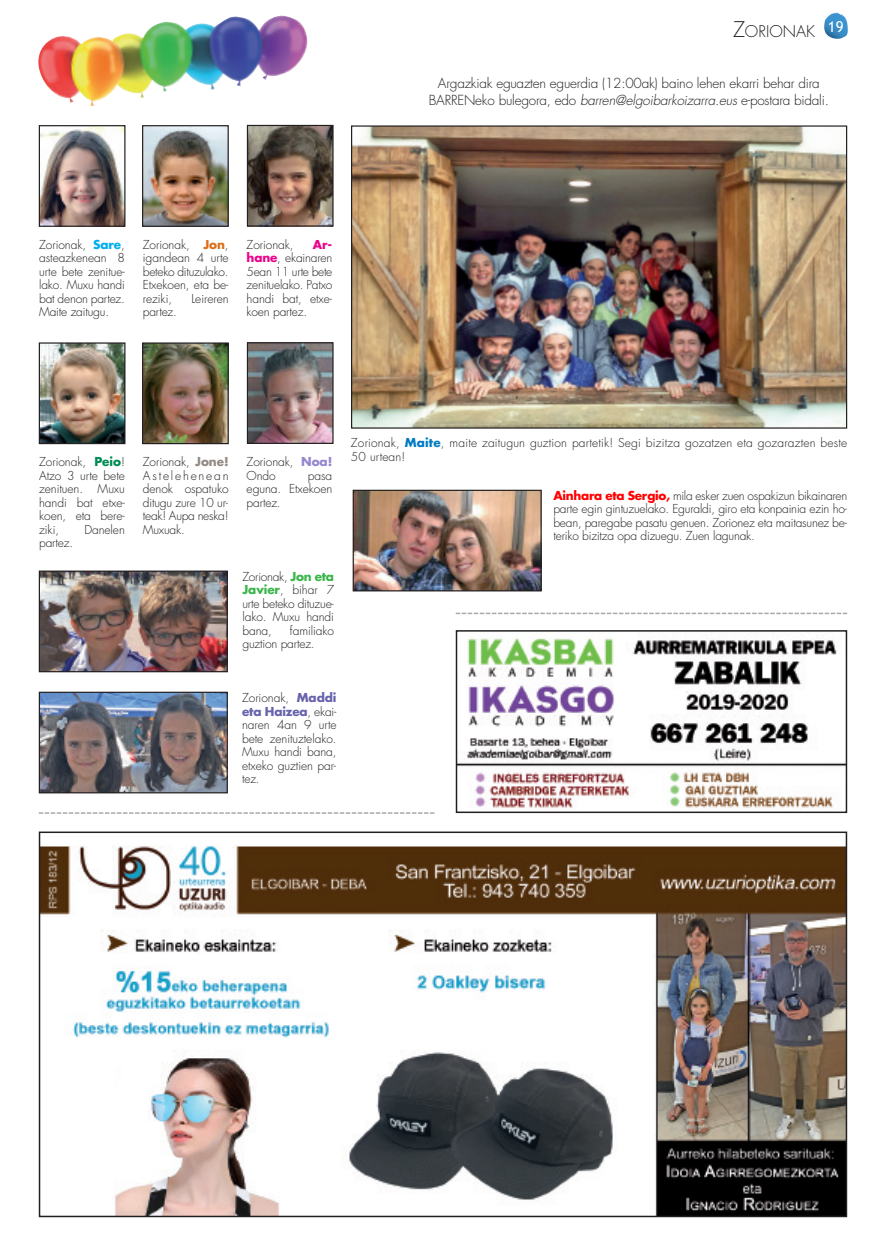
<style>
.page{position:relative;width:886px;height:1256px;background:#fff}
.page>*{position:absolute;margin:0;border:0;box-sizing:border-box;transform-origin:0 0}
.t1{font:300 15.75px "Futura";color:#231f20}
.t2{font:300 13.5px/17.2px "Futura";letter-spacing:-.015em;color:#231f20;text-align:center}
.t3{font:300 12px/13.5px "Futura";letter-spacing:-.005em;color:#231f20;text-align:justify}
.t4{font:300 12px/13.5px "Futura";letter-spacing:.015em;color:#231f20}
.s1{font-size:21px}
.s2{font-style:italic}
.s3{font-weight:700;color:#00aeef}
.s4{font-weight:700;color:#db6d1b}
.s5{font-weight:700;color:#ed028c}
.s6{font-weight:700;color:#008a52}
.s7{font-weight:700;color:#938a84}
.s8{font-weight:700;color:#9686d1}
.s9{font-weight:700;color:#3ab54a}
.s10{font-weight:700;color:#007bc3}
.s11{font-weight:700;color:#f00}
.s12{font-weight:700;color:#6862ac}
</style>
<div class="page">
<img style="left:824px;top:13px;width:24px;height:26px">
<img style="left:38px;top:16px;width:270px;height:90px">
<img style="left:42px;top:845px;width:802px;height:369px">
<div style="left:39px;top:831px;width:808px;height:386px;border:2px solid #231f20"></div>
<img style="left:458px;top:635px;width:386px;height:175px">
<div style="left:455px;top:630px;width:392px;height:183px;border:2px solid #231f20"></div>
<img style="left:353px;top:127px;width:492px;height:299px">
<div style="left:351px;top:125px;width:496px;height:303px;border:1px solid #231f20"></div>
<img style="left:354px;top:491px;width:185px;height:98px">
<div style="left:352px;top:489px;width:189px;height:102px;border:1px solid #231f20"></div>
<img style="left:41px;top:572px;width:185px;height:98px">
<div style="left:39px;top:570px;width:189px;height:102px;border:1px solid #231f20"></div>
<img style="left:41px;top:127px;width:82px;height:98px">
<div style="left:39px;top:125px;width:86px;height:102px;border:1px solid #231f20"></div>
<img style="left:144px;top:127px;width:83px;height:98px">
<div style="left:142px;top:125px;width:87px;height:102px;border:1px solid #231f20"></div>
<img style="left:249px;top:127px;width:82px;height:97px">
<div style="left:247px;top:125px;width:86px;height:101px;border:1px solid #231f20"></div>
<svg style="left:39px;top:812px;width:395px;height:1px"></svg>
<svg style="left:455px;top:612px;width:392px;height:2px"></svg>
<img style="left:41px;top:344px;width:82px;height:98px">
<div style="left:39px;top:342px;width:86px;height:102px;border:1px solid #231f20"></div>
<img style="left:144px;top:344px;width:83px;height:98px">
<div style="left:142px;top:342px;width:87px;height:102px;border:1px solid #231f20"></div>
<img style="left:249px;top:344px;width:82px;height:98px">
<div style="left:247px;top:342px;width:86px;height:102px;border:1px solid #231f20"></div>
<img style="left:41px;top:693px;width:185px;height:98px">
<div style="left:39px;top:691px;width:189px;height:102px;border:1px solid #231f20"></div>
<h1 class="t1" style="left:733px;top:24px;width:112px"><span class="s1">Z</span>ORIONAK <sup>19</sup></h1>
<p class="t2" style="left:429px;top:76px;width:401px">Argazkiak eguazten eguerdia (12:00ak) baino lehen ekarri behar dira<br>BARRENeko bulegora, edo <span class="s2">barren@elgoibarkoizarra.eus</span> e-postara bidali.</p>
<p class="t3" style="left:39px;top:238px;width:87px">Zorionak, <span class="s3">Sare</span>, asteazkenean 8 urte bete zenitue&shy;lako. Muxu handi bat denon partez.<br>Maite zaitugu.</p>
<p class="t3" style="left:143px;top:238px;width:87px">Zorionak, <span class="s4">Jon</span>, igandean 4 urte beteko dituzulako.<br>Etxekoen, eta be&shy;reziki,</p>
<p class="t3" style="left:191px;top:292px;width:39px">Leireren</p>
<p class="t3" style="left:143px;top:306px;width:35px">partez.</p>
<p class="t3" style="left:246px;top:238px;width:48px">Zorionak,</p>
<p class="t3" style="left:246px;top:238px;width:87px;text-indent:66px"><span class="s5">Ar&shy;hane</span>, ekainaren 5ean 11 urte bete zenituelako. Patxo handi bat, etxe&shy;koen partez.</p>
<p class="t3" style="left:39px;top:456px;width:87px">Zorionak, <span class="s6">Peio</span>!<br>Atzo 3 urte bete zenituen. Muxu handi bat etxe&shy;koen, eta bere&shy;ziki,</p>
<p class="t3" style="left:84px;top:523px;width:42px">Danelen</p>
<p class="t3" style="left:39px;top:537px;width:35px">partez.</p>
<p class="t3" style="left:143px;top:456px;width:87px">Zorionak, <span class="s7">Jone!<br></span>Astelehenean denok ospatuko ditugu zure 10 ur&shy;teak! Aupa neska!<br>Muxuak.</p>
<p class="t3" style="left:246px;top:456px;width:87px">Zorionak, <span class="s8">Noa!<br></span>Ondo</p>
<p class="t3" style="left:246px;top:469px;width:87px;text-indent:61px">pasa eguna. Etxekoen partez.</p>
<p class="t3" style="left:242px;top:570px;width:93px">Zorionak, <span class="s9">Jon eta Javier</span>, bihar 7 urte beteko dituzue&shy;lako. Muxu handi bana,</p>
<p class="t3" style="left:242px;top:624px;width:93px;text-indent:47px">familiako guztion partez.</p>
<p class="t4" style="left:351px;top:437px;width:497px">Zorionak, <span class="s10">Maite</span>, maite zaitugun guztion partetik! Segi bizitza gozatzen eta gozarazten beste<br>50 urtean!</p>
<p class="t3" style="left:553px;top:489px;width:295px"><span class="s11">Ainhara eta Sergio,</span> mila esker zuen ospakizun bikainaren parte egin gintuzuelako. Eguraldi, giro eta konpainia ezin ho&shy;bean, paregabe pasatu genuen. Zorionez eta maitasunez be&shy;teriko bizitza opa dizuegu. Zuen lagunak.</p>
<p class="t3" style="left:242px;top:692px;width:96px">Zorionak, <span class="s12">Maddi eta Haizea</span>, ekai&shy;naren 4an 9 urte bete zenituztelako.<br>Muxu handi bana, etxeko guztien par&shy;tez.</p>
</div>
